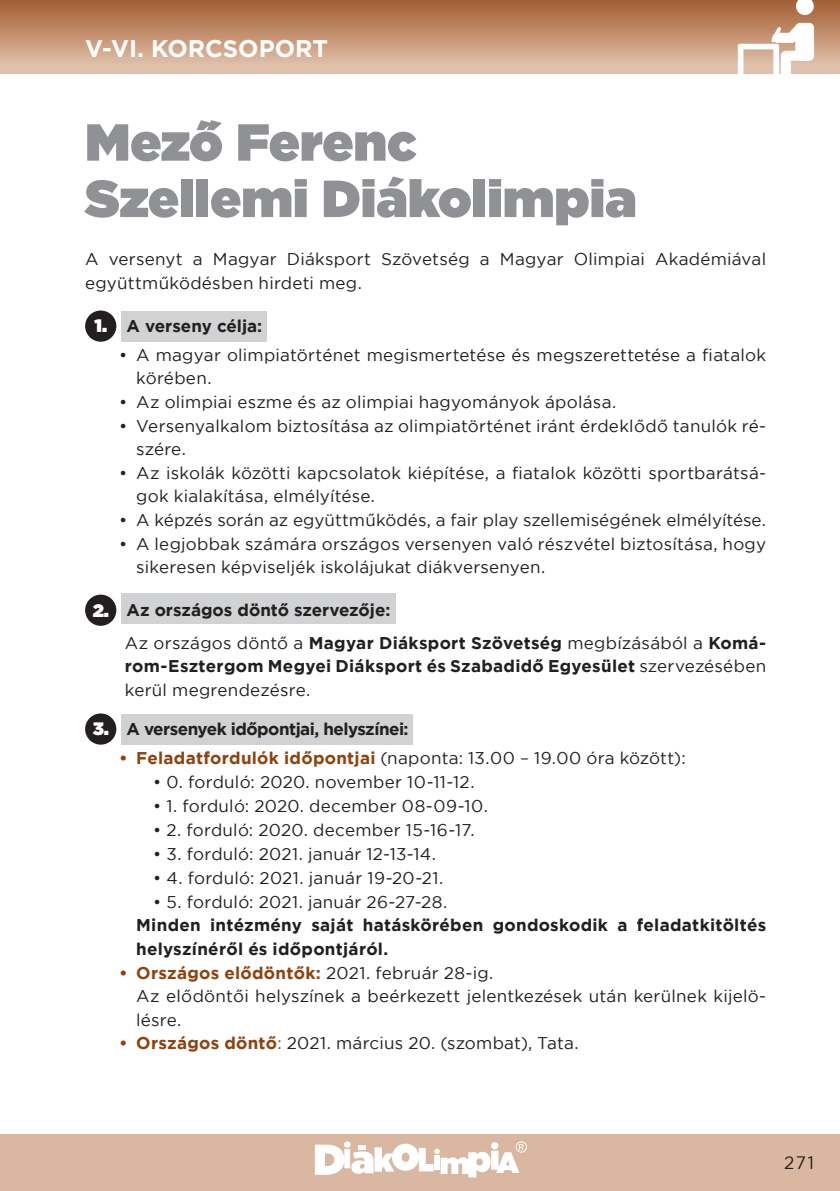
<style>
.page{position:relative;width:840px;height:1191px;background:#fff}
.page>*{position:absolute;margin:0;border:0;box-sizing:border-box;transform-origin:0 0}
.t1{font:900 52px/56.4px "Gotham";color:#8f9194}
.t2{font:700 24px "Gotham";color:#fff}
.t3{font:18px "Gotham";color:#231f20;scale:.95 1}
.t4{font:17px/23.6px "Gotham";letter-spacing:.015em;color:#231f20}
.t5{font:700 17px/23.6px "Gotham";letter-spacing:.015em;color:#231f20}
.t6{font:700 17px "Gotham";letter-spacing:-.03em;color:#231f20}
.s1{font-weight:900;font-size:18px;color:#fff}
.s2{font-weight:400}
.s3{font-weight:700;color:#8e430f}
.s4{color:#8e430f}
</style>
<div class="page">
<div style="left:0;top:1134px;width:839px;height:57px;background:#dab7a0"></div>
<div style="left:0;top:0;width:839px;height:74px;background:linear-gradient(to bottom,#a45e32,#e5c8b5)"></div>
<svg style="left:795px;top:0;width:18px;height:15px"></svg>
<div style="left:737px;top:44px;width:41px;height:5px;background:#fff;border-radius:3px"></div>
<div style="left:737px;top:44px;width:6px;height:45px;background:#fff;border-radius:3px"></div>
<svg style="left:770px;top:23px;width:43px;height:51px"></svg>
<svg style="left:314px;top:1141px;width:212px;height:36px"></svg>
<div style="left:121px;top:311px;width:146px;height:30px;background:#d1d2d4"></div>
<div style="left:121px;top:593px;width:274px;height:30px;background:#d1d2d4"></div>
<div style="left:121px;top:714px;width:291px;height:30px;background:#d1d2d4"></div>
<div style="left:85px;top:310px;width:31px;height:32px;background:#231f20;border-radius:50%"></div>
<div style="left:85px;top:594px;width:31px;height:32px;background:#231f20;border-radius:50%"></div>
<div style="left:85px;top:713px;width:31px;height:31px;background:#231f20;border-radius:50%"></div>
<h2 class="t2" style="left:85px;top:32px;width:244px">V-VI. KORCSOPORT</h2>
<h1 class="t1" style="left:85px;top:113px;width:552px">Mező Ferenc<br>Szellemi Diákolimpia</h1>
<p class="t4" style="left:85px;top:247px;width:682px">A versenyt a Magyar Diáksport Szövetség a Magyar Olimpiai Akadémiával együttműködésben hirdeti meg.</p>
<p class="t5" style="left:94px;top:314px;width:169px"><span class="s1">1.</span> A verseny célja:</p>
<p class="t4" style="left:136px;top:342px;width:631px;text-indent:-17px">• A magyar olimpiatörténet megismertetése és megszerettetése a fiatalok körében.</p>
<p class="t4" style="left:119px;top:390px;width:498px">• Az olimpiai eszme és az olimpiai hagyományok ápolása.</p>
<p class="t4" style="left:136px;top:413px;width:631px;text-indent:-17px">• Versenyalkalom biztosítása az olimpiatörténet iránt érdeklődő tanulók ré&shy;szére.</p>
<p class="t4" style="left:136px;top:460px;width:631px;text-indent:-17px">• Az iskolák közötti kapcsolatok kiépítése, a fiatalok közötti sportbarátsá&shy;gok kialakítása, elmélyítése.</p>
<p class="t4" style="left:119px;top:508px;width:648px">• A képzés során az együttműködés, a fair play szellemiségének elmélyítése.</p>
<p class="t4" style="left:136px;top:531px;width:631px;text-indent:-17px">• A legjobbak számára országos versenyen való részvétel biztosítása, hogy sikeresen képviseljék iskolájukat diákversenyen.</p>
<p class="t5" style="left:125px;top:594px;width:642px;line-height:32.6px;text-indent:-32px"><span class="s1">2.</span> Az országos döntő szervezője:<br><span class="s2">Az országos döntő a</span> Magyar Diáksport Szövetség <span class="s2">megbízásából a</span> Komá-</p>
<p class="t5" style="left:125px;top:654px;width:642px">rom-Esztergom Megyei Diáksport és Szabadidő Egyesület <span class="s2">szervezésében kerül megrendezésre.</span></p>
<p class="t6" style="left:93px;top:717px;width:317px"><span class="s1">3.</span> A versenyek időpontjai, helyszínei:</p>
<p class="t4" style="left:119px;top:745px;width:567px"><span class="s3">• Feladatfordulók időpontjai</span> (naponta: 13.00 – 19.00 óra között):</p>
<p class="t4" style="left:153px;top:769px;width:322px">• 0. forduló: 2020. november 10-11-12.</p>
<p class="t4" style="left:153px;top:793px;width:336px">• 1. forduló: 2020. december 08-09-10.</p>
<p class="t4" style="left:153px;top:817px;width:322px">• 2. forduló: 2020. december 15-16-17.</p>
<p class="t4" style="left:153px;top:841px;width:284px">• 3. forduló: 2021. január 12-13-14.</p>
<p class="t4" style="left:153px;top:865px;width:291px">• 4. forduló: 2021. január 19-20-21.</p>
<p class="t4" style="left:153px;top:889px;width:295px">• 5. forduló: 2021. január 26-27-28.</p>
<p class="t5" style="left:136px;top:913px;width:631px">Minden intézmény saját hatáskörében gondoskodik a feladatkitöltés helyszínéről és időpontjáról.</p>
<p class="t4" style="left:136px;top:960px;width:631px;text-indent:-17px"><span class="s3">• Országos elődöntők:</span> 2021. február 28-ig.<br>Az elődöntői helyszínek a beérkezett jelentkezések után kerülnek kijelö&shy;lésre.</p>
<p class="t4" style="left:119px;top:1031px;width:461px"><span class="s3">• Országos döntő</span><span class="s4">:</span> 2021. március 20. (szombat), Tata.</p>
<p class="t3" style="left:783px;top:1151px;width:33px">271</p>
</div>
